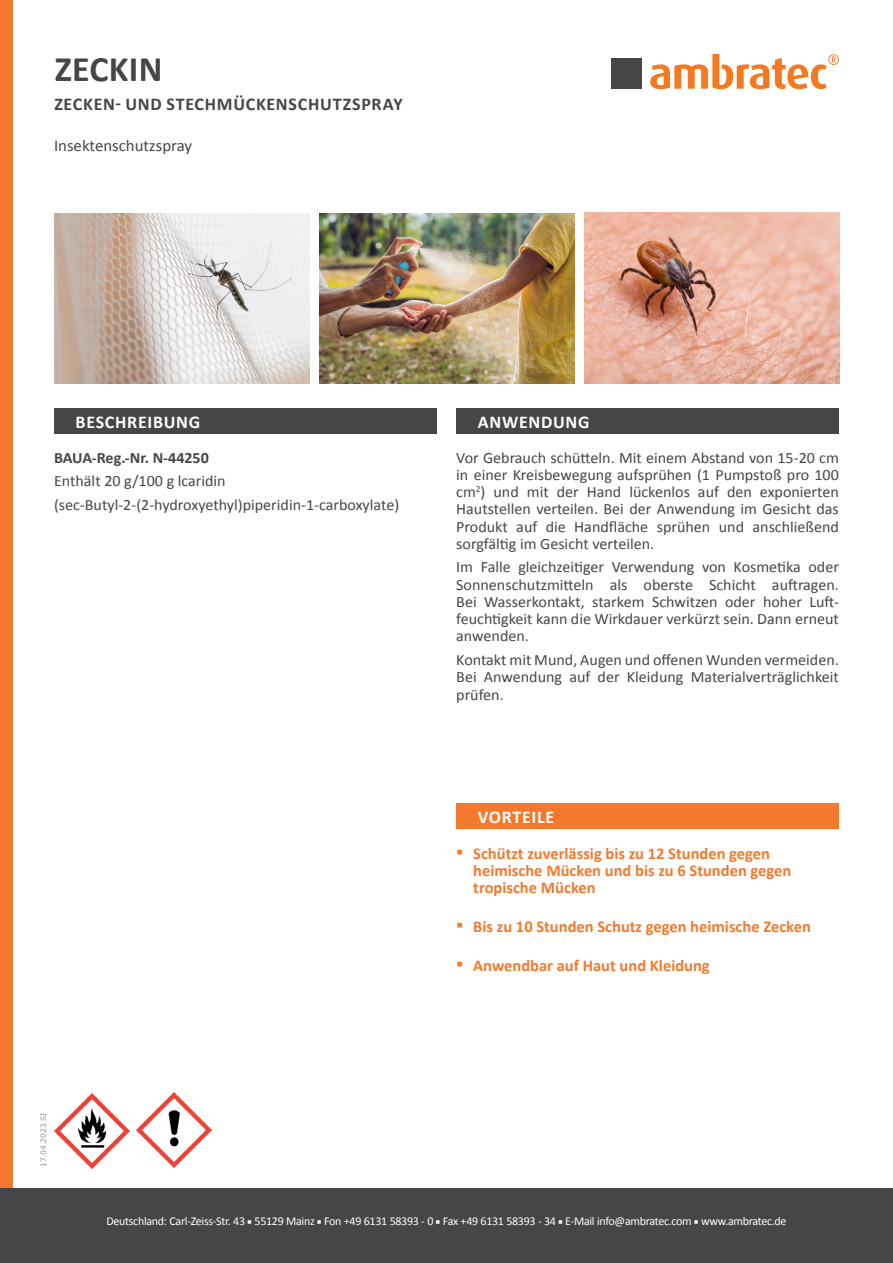
<style>
.page{position:relative;width:893px;height:1263px;background:#fff}
.page>*{position:absolute;margin:0;border:0;box-sizing:border-box;transform-origin:0 0}
.t1{font:700 36px "Calibri";letter-spacing:.01em;color:#454647}
.t2{font:700 18px "Calibri";letter-spacing:.04em;color:#454647}
.t3{font:700 18px "Calibri";letter-spacing:.04em;color:#fff}
.t4{font:700 16.5px/17.2px "Calibri";color:#f4792c}
.t5{font:16.5px "Calibri";color:#454647}
.t6{font:15.75px/17.2px "Calibri";color:#454647;text-align:justify}
.t7{font:700 15.75px "Calibri";color:#454647}
.t8{font:12px "Calibri";letter-spacing:-.025em;color:#fff}
.t9{font:7.5px "Verdana";color:#939598}
.s1{font-size:21px}
.s2{font-family:"Minion Pro"}
</style>
<div class="page">
<div style="left:0;top:0;width:13px;height:1263px;background:#f4792c"></div>
<div style="left:0;top:1188px;width:893px;height:75px;background:#454647"></div>
<svg style="left:650px;top:54px;width:189px;height:35px"></svg>
<div style="left:611px;top:58px;width:31px;height:31px;background:#454647"></div>
<div style="left:456px;top:804px;width:383px;height:25px;background:#f4792c"></div>
<div style="left:456px;top:408px;width:383px;height:26px;background:#454647"></div>
<div style="left:54px;top:408px;width:383px;height:26px;background:#454647"></div>
<img style="left:137px;top:1092px;width:75px;height:75px">
<img style="left:584px;top:212px;width:255px;height:171px">
<img style="left:319px;top:213px;width:255px;height:171px">
<img style="left:54px;top:213px;width:255px;height:171px">
<img style="left:54px;top:1093px;width:75px;height:75px">
<h1 class="t1" style="left:55px;top:44px;width:109px">ZECKIN</h1>
<p class="t2" style="left:54px;top:91px;width:350px">ZECKEN- UND STECHMÜCKENSCHUTZSPRAY</p>
<p class="t5" style="left:54px;top:136px;width:140px">Insektenschutzspray</p>
<p class="t3" style="left:76px;top:409px;width:126px">BESCHREIBUNG</p>
<p class="t3" style="left:478px;top:409px;width:113px">ANWENDUNG</p>
<p class="t7" style="left:54px;top:446px;width:156px">BAUA-Reg.-Nr. N-44250</p>
<p class="t6" style="left:54px;top:468px;width:347px;line-height:23.7px">Enthält 20 g/100 g lcaridin (sec-Butyl-2-(2-hydroxyethyl)piperidin-1-carboxylate)</p>
<p class="t6" style="left:456px;top:448px;width:384px">Vor Gebrauch schütteln. Mit einem Abstand von 15-20 cm in einer Kreisbewegung aufsprühen (1 Pumpstoß pro 100 cm<sup>2</sup>) und mit der Hand lückenlos auf den exponierten Hautstellen verteilen. Bei der Anwendung im Gesicht das Produkt auf die Handfläche sprühen und anschließend sorgfältig im Gesicht verteilen.</p>
<p class="t6" style="left:456px;top:558px;width:384px">Im Falle gleichzeitiger Verwendung von Kosmetika oder Sonnenschutzmitteln als oberste Schicht auftragen.<br>Bei Wasserkontakt, starkem Schwitzen oder hoher Luft&shy;feuchtigkeit kann die Wirkdauer verkürzt sein. Dann erneut anwenden.</p>
<p class="t6" style="left:456px;top:650px;width:384px">Kontakt mit Mund, Augen und offenen Wunden vermeiden.<br>Bei Anwendung auf der Kleidung Materialverträglichkeit prüfen.</p>
<p class="t3" style="left:478px;top:804px;width:78px">VORTEILE</p>
<p class="t4" style="left:473px;top:844px;width:320px;text-indent:-17px"><span class="s1">▪</span> Schützt zuverlässig bis zu 12 Stunden gegen heimische Mücken und bis zu 6 Stunden gegen tropische Mücken</p>
<p class="t4" style="left:456px;top:917px;width:356px"><span class="s1">▪</span> Bis zu 10 Stunden Schutz gegen heimische Zecken</p>
<p class="t4" style="left:456px;top:956px;width:255px"><span class="s1">▪</span> Anwendbar auf Haut und Kleidung</p>
<p class="t9" style="left:39px;top:1167px;width:56px;rotate:-90deg">17.04.2023 SI</p>
<p class="t8" style="left:106px;top:1214px;width:682px">Deutschland: Carl-Zeiss-Str. 43 <span class="s2">■</span> 55129 Mainz <span class="s2">■</span> Fon +49 6131 58393 - 0 <span class="s2">■</span> Fax +49 6131 58393 - 34 <span class="s2">■</span> E-Mail info@ambratec.com <span class="s2">■</span> www.ambratec.de</p>
</div>
